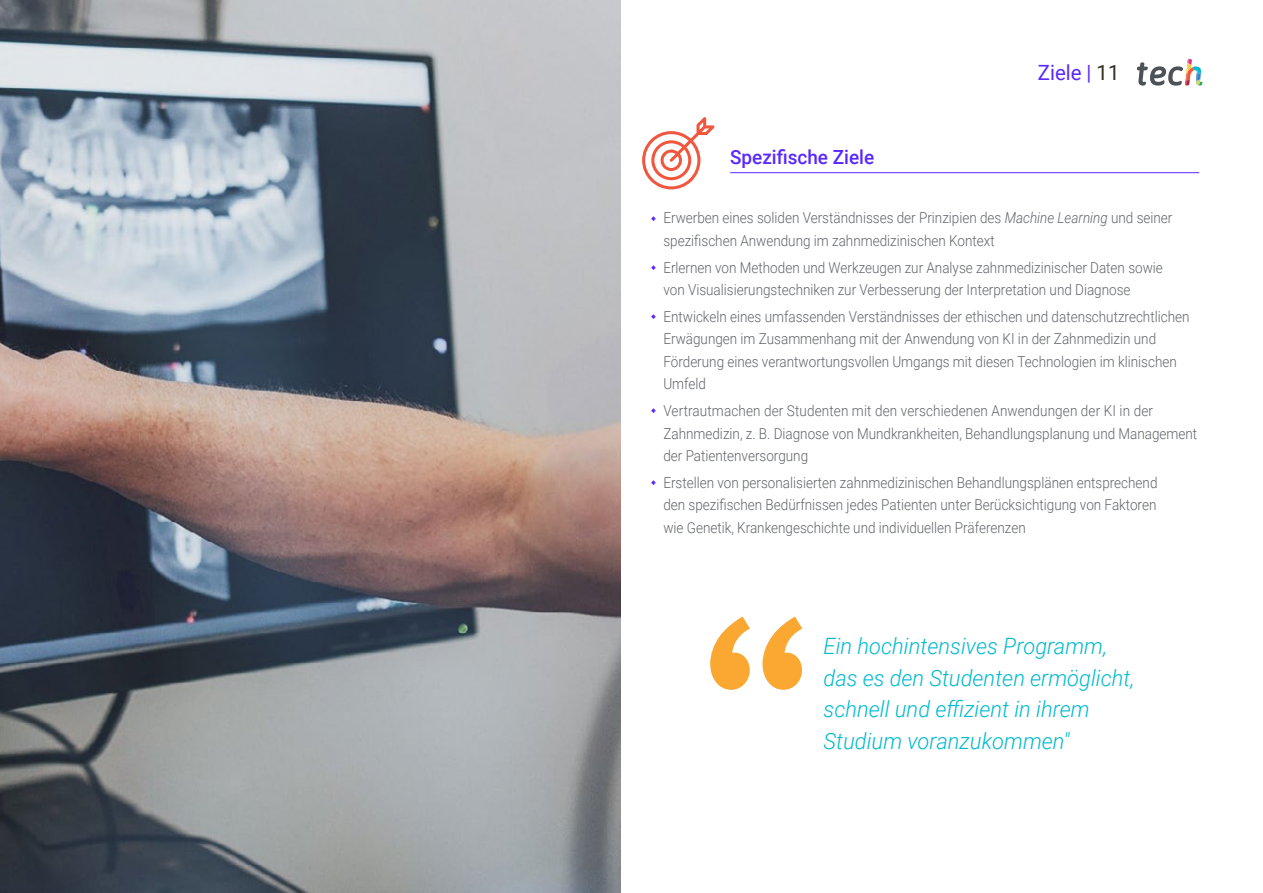
<style>
.page{position:relative;width:1263px;height:893px;background:#fff}
.page>*{position:absolute;margin:0;border:0;box-sizing:border-box;transform-origin:0 0}
.t1{font:italic 300 22.5px/31.5px "Roboto";color:#00bacf}
.t2{font:21px "Roboto";color:#5927ff}
.t3{font:500 19.5px "Roboto";color:#5927ff}
.t4{font:300 15px/22.5px "Roboto";color:#61646a;scale:.9 1}
.s1{color:#312e20}
.s2{font-style:italic}
</style>
<div class="page">
<hr style="left:730px;top:172px;width:469px;height:1px;background:#5927ff">
<svg style="left:642px;top:117px;width:72px;height:72px"></svg>
<img style="left:0;top:0;width:621px;height:893px">
<svg style="left:710px;top:617px;width:92px;height:73px"></svg>
<svg style="left:1137px;top:59px;width:65px;height:27px"></svg>
<h3 class="t3" style="left:730px;top:144px;width:145px">Spezifische Ziele</h3>
<h2 class="t2" style="left:1038px;top:57px;width:83px">Ziele | <span class="s1">11</span></h2>
<p class="t4" style="left:663px;top:206px;width:567px">Erwerben eines soliden Verständnisses der Prinzipien des <span class="s2">Machine Learning</span> und seiner spezifischen Anwendung im zahnmedizinischen Kontext</p>
<p class="t4" style="left:663px;top:255px;width:556px">Erlernen von Methoden und Werkzeugen zur Analyse zahnmedizinischer Daten sowie von Visualisierungstechniken zur Verbesserung der Interpretation und Diagnose</p>
<p class="t4" style="left:663px;top:305px;width:586px">Entwickeln eines umfassenden Verständnisses der ethischen und datenschutzrechtlichen Erwägungen im Zusammenhang mit der Anwendung von KI in der Zahnmedizin und Förderung eines verantwortungsvollen Umgangs mit diesen Technologien im klinischen Umfeld</p>
<p class="t4" style="left:663px;top:399px;width:595px">Vertrautmachen der Studenten mit den verschiedenen Anwendungen der KI in der<br>Zahnmedizin, z. B. Diagnose von Mundkrankheiten, Behandlungsplanung und Management der Patientenversorgung</p>
<p class="t4" style="left:663px;top:471px;width:550px;text-align:justify">Erstellen von personalisierten zahnmedizinischen Behandlungsplänen entsprechend den spezifischen Bedürfnissen jedes Patienten unter Berücksichtigung von Faktoren wie Genetik, Krankengeschichte und individuellen Präferenzen</p>
<h1 class="t1" style="left:823px;top:629px;width:312px">Ein hochintensives Programm, das es den Studenten ermöglicht, schnell und effizient in ihrem<br>Studium voranzukommen"</h1>
</div>
